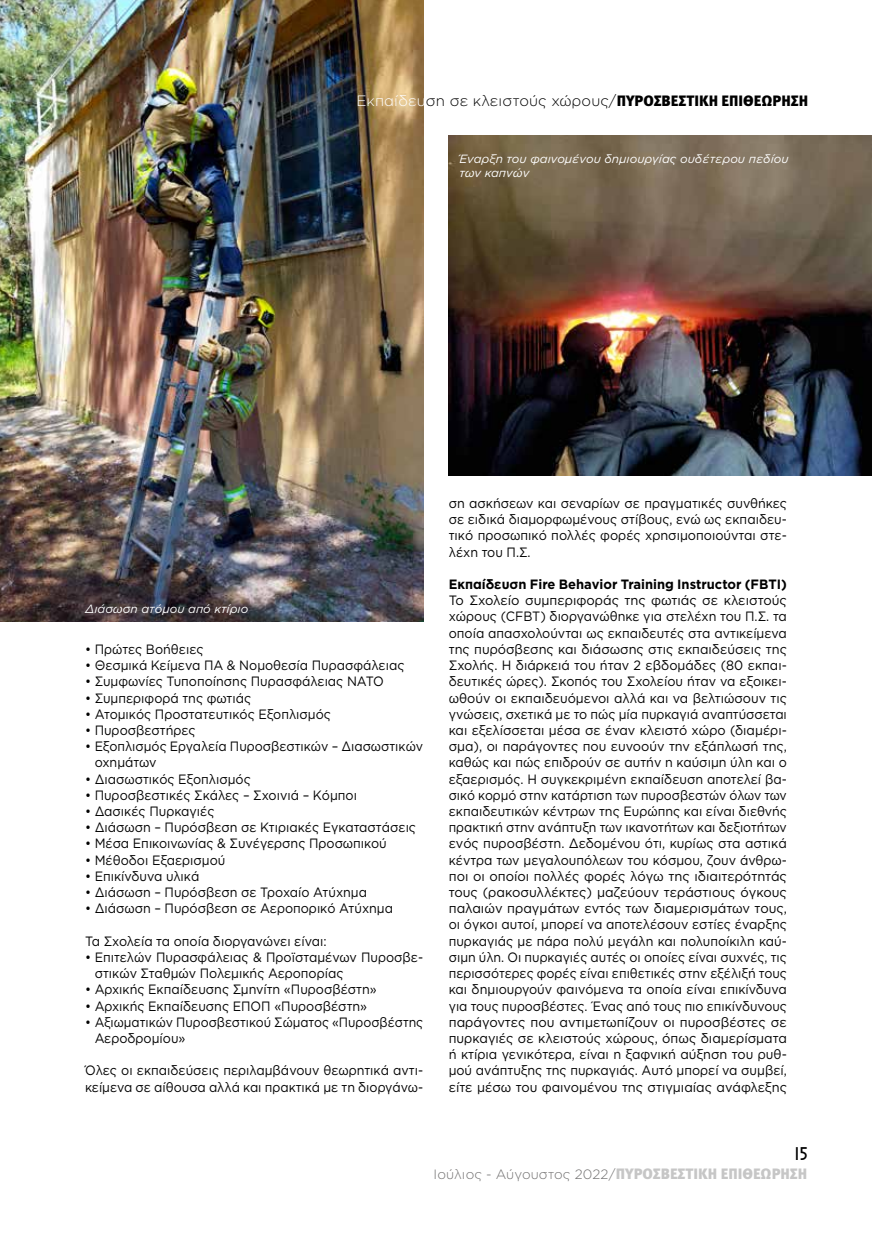
<style>
.page{position:relative;width:872px;height:1234px;background:#fff}
.page>*{position:absolute;margin:0;border:0;box-sizing:border-box;transform-origin:0 0}
.t1{font:900 15px "Meta Pro";color:#000}
.t2{font:15px "Star Avenue";color:#000}
.t3{font:13.5px/16.2px "Gotham Greek";color:#000;text-align:justify;scale:.96 1}
.t4{font:13.5px/16.2px "Gotham Greek";color:#000;scale:.93 1}
.t5{font:13.5px/16.2px "Gotham Greek";color:#000;scale:.91 1}
.t6{font:13.5px/16.2px "Gotham Greek";color:#000;scale:.92 1}
.t7{font:700 13.5px "Gotham Greek";color:#000;scale:.96 1}
.t8{font:300 13.5px "Gotham Greek";color:#706f6f}
.t9{font:italic 11.85px/14.2px "Gotham Greek";color:#fff}
.s1{font-family:"Gotham Greek";font-weight:300;color:#fff}
.s2{font-family:"Gotham Greek";font-weight:300}
.s3{font-family:"Meta Pro";font-weight:900;font-size:15px;color:#c6c6c6}
</style>
<div class="page">
<img style="left:0;top:0;width:423px;height:621px">
<img style="left:449px;top:135px;width:423px;height:340px">
<p class="t1" style="left:356px;top:89px;width:453px"><span class="s1">Εκπαίδευ</span><span class="s2">ση σε κλειστούς χώρους/</span>ΠΥΡΟΣΒΕΣΤΙΚΗ ΕΠΙΘΕΩΡΗΣΗ</p>
<p class="t9" style="left:459px;top:152px;width:331px">Έναρξη του φαινομένου δημιουργίας ουδέτερου πεδίου των καπνών</p>
<p class="t9" style="left:85px;top:601px;width:165px">Διάσωση ατόμου από κτίριο</p>
<p class="t4" style="left:85px;top:640px;width:129px">• Πρώτες Βοήθειες</p>
<p class="t4" style="left:85px;top:656px;width:345px">• Θεσμικά Κείμενα ΠΑ &amp; Νομοθεσία Πυρασφάλειας</p>
<p class="t4" style="left:85px;top:673px;width:323px">• Συμφωνίες Τυποποίησης Πυρασφάλειας ΝΑΤΟ</p>
<p class="t4" style="left:85px;top:689px;width:180px">• Συμπεριφορά της φωτιάς</p>
<p class="t4" style="left:85px;top:705px;width:266px">• Ατομικός Προστατευτικός Εξοπλισμός</p>
<p class="t4" style="left:85px;top:721px;width:120px">• Πυροσβεστήρες</p>
<p class="t6" style="left:95px;top:737px;width:359px;text-indent:-10px">• Εξοπλισμός Εργαλεία Πυροσβεστικών – Διασωστικών οχημάτων</p>
<p class="t4" style="left:85px;top:770px;width:180px">• Διασωστικός Εξοπλισμός</p>
<p class="t4" style="left:85px;top:786px;width:294px">• Πυροσβεστικές Σκάλες – Σχοινιά – Κόμποι</p>
<p class="t4" style="left:85px;top:802px;width:141px">• Δασικές Πυρκαγιές</p>
<p class="t4" style="left:85px;top:818px;width:357px">• Διάσωση – Πυρόσβεση σε Κτιριακές Εγκαταστάσεις</p>
<p class="t4" style="left:85px;top:835px;width:326px">• Μέσα Επικοινωνίας &amp; Συνέγερσης Προσωπικού</p>
<p class="t4" style="left:85px;top:851px;width:152px">• Μέθοδοι Εξαερισμού</p>
<p class="t4" style="left:85px;top:867px;width:124px">• Επικίνδυνα υλικά</p>
<p class="t4" style="left:85px;top:883px;width:305px">• Διάσωση – Πυρόσβεση σε Τροχαίο Ατύχημα</p>
<p class="t4" style="left:85px;top:899px;width:333px">• Διάσωση – Πυρόσβεση σε Αεροπορικό Ατύχημα</p>
<p class="t4" style="left:85px;top:932px;width:261px">Τα Σχολεία τα οποία διοργανώνει είναι:</p>
<p class="t4" style="left:95px;top:948px;width:355px;text-indent:-10px">• Επιτελών Πυρασφάλειας &amp; Προϊσταμένων Πυροσβε&shy;στικών Σταθμών Πολεμικής Αεροπορίας</p>
<p class="t4" style="left:85px;top:980px;width:315px">• Αρχικής Εκπαίδευσης Σμηνίτη «Πυροσβέστη»</p>
<p class="t4" style="left:85px;top:997px;width:305px">• Αρχικής Εκπαίδευσης ΕΠΟΠ «Πυροσβέστη»</p>
<p class="t5" style="left:95px;top:1013px;width:363px;text-indent:-10px">• Αξιωματικών Πυροσβεστικού Σώματος «Πυροσβέστης<br>Αεροδρομίου»</p>
<p class="t4" style="left:85px;top:1061px;width:365px">Όλες οι εκπαιδεύσεις περιλαμβάνουν θεωρητικά αντι&shy;κείμενα σε αίθουσα αλλά και πρακτικά με τη διοργάνω-</p>
<p class="t4" style="left:449px;top:494px;width:365px;text-align:justify">ση ασκήσεων και σεναρίων σε πραγματικές συνθήκες σε ειδικά διαμορφωμένους στίβους, ενώ ως εκπαιδευ&shy;τικό προσωπικό πολλές φορές χρησιμοποιούνται στε&shy;λέχη του Π.Σ.</p>
<p class="t7" style="left:449px;top:576px;width:354px">Εκπαίδευση Fire Behavior Training Instructor (FBTI)</p>
<p class="t3" style="left:449px;top:592px;width:354px">Το Σχολείο συμπεριφοράς της φωτιάς σε κλειστούς χώρους (CFBT) διοργανώθηκε για στελέχη του Π.Σ. τα οποία απασχολούνται ως εκπαιδευτές στα αντικείμενα της πυρόσβεσης και διάσωσης στις εκπαιδεύσεις της Σχολής. Η διάρκειά του ήταν 2 εβδομάδες (80 εκπαι&shy;δευτικές ώρες). Σκοπός του Σχολείου ήταν να εξοικει&shy;ωθούν οι εκπαιδευόμενοι αλλά και να βελτιώσουν τις γνώσεις, σχετικά με το πώς μία πυρκαγιά αναπτύσσεται και εξελίσσεται μέσα σε έναν κλειστό χώρο (διαμέρι&shy;σμα), οι παράγοντες που ευνοούν την εξάπλωσή της, καθώς και πώς επιδρούν σε αυτήν η καύσιμη ύλη και ο εξαερισμός. Η συγκεκριμένη εκπαίδευση αποτελεί βα&shy;σικό κορμό στην κατάρτιση των πυροσβεστών όλων των εκπαιδευτικών κέντρων της Ευρώπης και είναι διεθνής πρακτική στην ανάπτυξη των ικανοτήτων και δεξιοτήτων ενός πυροσβέστη. Δεδομένου ότι, κυρίως στα αστικά κέντρα των μεγαλουπόλεων του κόσμου, ζουν άνθρω&shy;ποι οι οποίοι πολλές φορές λόγω της ιδιαιτερότητάς τους (ρακοσυλλέκτες) μαζεύουν τεράστιους όγκους παλαιών πραγμάτων εντός των διαμερισμάτων τους, οι όγκοι αυτοί, μπορεί να αποτελέσουν εστίες έναρξης πυρκαγιάς με πάρα πολύ μεγάλη και πολυποίκιλη καύ&shy;σιμη ύλη. Οι πυρκαγιές αυτές οι οποίες είναι συχνές, τις περισσότερες φορές είναι επιθετικές στην εξέλιξή τους και δημιουργούν φαινόμενα τα οποία είναι επικίνδυνα για τους πυροσβέστες. Ένας από τους πιο επικίνδυνους παράγοντες που αντιμετωπίζουν οι πυροσβέστες σε πυρκαγιές σε κλειστούς χώρους, όπως διαμερίσματα ή κτίρια γενικότερα, είναι η ξαφνική αύξηση του ρυθ&shy;μού ανάπτυξης της πυρκαγιάς. Αυτό μπορεί να συμβεί, είτε μέσω του φαινομένου της στιγμιαίας ανάφλεξης</p>
<p class="t2" style="left:795px;top:1144px;width:13px">15</p>
<p class="t8" style="left:433px;top:1166px;width:375px">Ιούλιος - Αύγουστος 2022/<span class="s3">ΠΥΡΟΣΒΕΣΤΙΚΗ ΕΠΙΘΕΩΡΗΣΗ</span></p>
</div>
